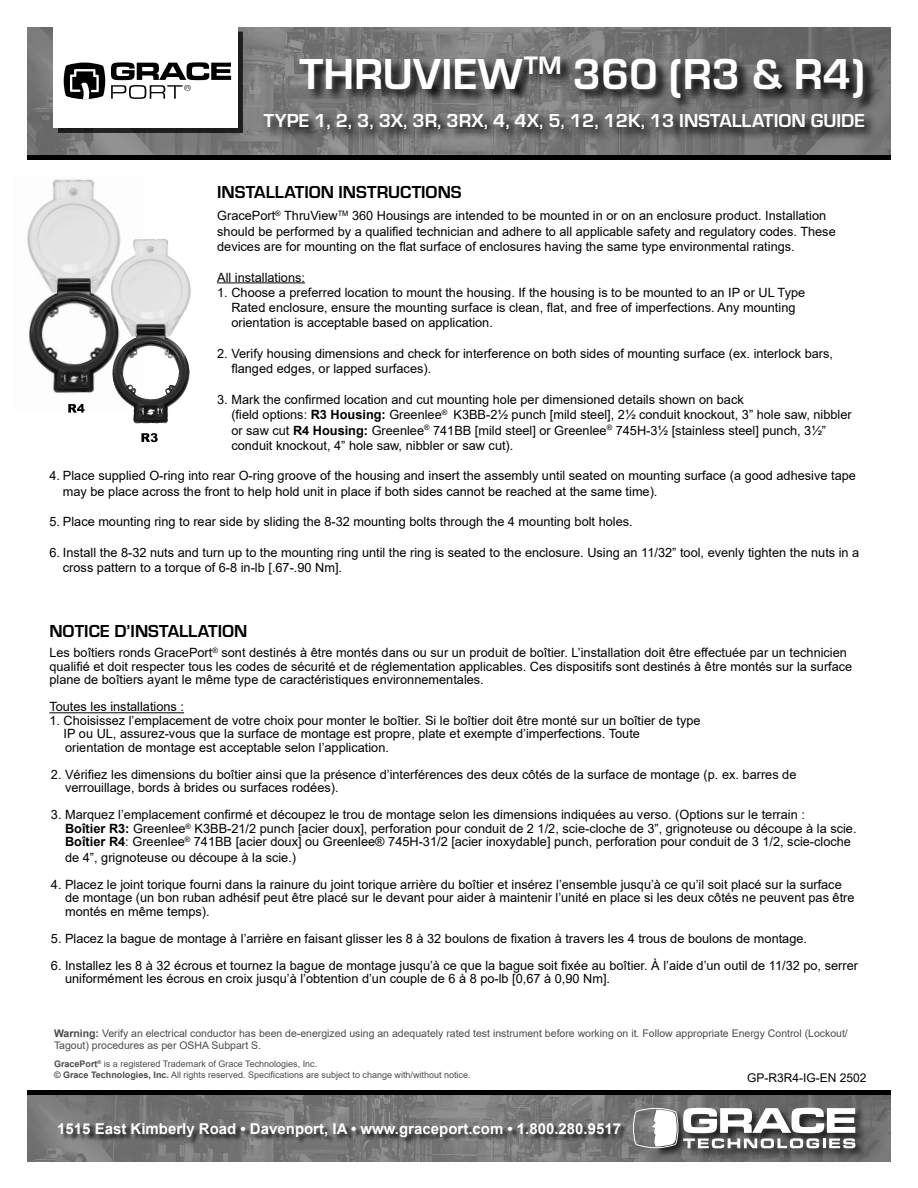
<style>
.page{position:relative;width:918px;height:1188px;background:#fff}
.page>*{position:absolute;margin:0;border:0;box-sizing:border-box;transform-origin:0 0}
.t1{font:700 45px "Eurostile";color:#fff}
.t2{font:700 19.5px "Eurostile";color:#fff}
.t3{font:700 18px "Eurostile";color:#000}
.t4{font:700 15px "Arial";color:#fff}
.t5{font:12.75px/15.3px "Arial";color:#000}
.t6{font:12px "Arial";color:#000}
.Text_for_table{font:10.5px/12.6px "Arial";color:#4b4b4b}
.Text_for_table-2{font:9px "Arial";color:#4b4b4b}
.s1{font-weight:700}
</style>
<div class="page">
<img style="left:27px;top:1094px;width:864px;height:67px">
<img style="left:27px;top:27px;width:864px;height:128px">
<div style="left:27px;top:155px;width:864px;height:5px;background:#000"></div>
<div style="left:58px;top:32px;width:184px;height:101px;background:#1d1d1d"></div>
<div style="left:53px;top:27px;width:185px;height:101px;background:#fff"></div>
<svg style="left:111px;top:62px;width:120px;height:37px"></svg>
<svg style="left:64px;top:63px;width:41px;height:36px"></svg>
<svg style="left:264px;top:56px;width:615px;height:87px;background:#616161"></svg>
<div style="left:632px;top:1107px;width:235px;height:53px;background:#000;opacity:.75"></div>
<svg style="left:633px;top:1108px;width:222px;height:40px"></svg>
<hr style="left:217px;top:282px;width:88px;height:1px;background:#000">
<hr style="left:49px;top:712px;width:135px;height:1px;background:#000">
<div style="left:59px;top:1124px;width:569px;height:21px;background:#000;opacity:.75"></div>
<hr style="left:27px;top:1090px;width:864px;height:4px;background:#000">
<img style="left:27px;top:179px;width:116px;height:230px">
<img style="left:127px;top:238px;width:31px;height:22px">
<svg style="left:141px;top:433px;width:17px;height:9px"></svg>
<svg style="left:68px;top:404px;width:16px;height:9px"></svg>
<p class="t1" style="left:300px;top:42px;width:567px">THRUVIEW<sup>TM</sup> 360 (R3 &amp; R4)</p>
<p class="t2" style="left:264px;top:107px;width:603px">TYPE 1, 2, 3, 3X, 3R, 3RX, 4, 4X, 5, 12, 12K, 13 INSTALLATION GUIDE</p>
<p class="t3" style="left:217px;top:179px;width:246px">INSTALLATION INSTRUCTIONS</p>
<p class="t5" style="left:217px;top:208px;width:620px">GracePort<sup>®</sup> ThruView<sup>TM</sup> 360 Housings are intended to be mounted in or on an enclosure product. Installation should be performed by a qualified technician and adhere to all applicable safety and regulatory codes. These devices are for mounting on the flat surface of enclosures having the same type environmental ratings.</p>
<p class="t5" style="left:217px;top:269px;width:89px">All installations:</p>
<p class="t5" style="left:217px;top:285px;width:590px">1. Choose a preferred location to mount the housing. If the housing is to be mounted to an IP or UL Type</p>
<p class="t5" style="left:231px;top:300px;width:566px">Rated enclosure, ensure the mounting surface is clean, flat, and free of imperfections. Any mounting</p>
<p class="t5" style="left:231px;top:315px;width:263px">orientation is acceptable based on application.</p>
<p class="t5" style="left:217px;top:346px;width:617px">2. Verify housing dimensions and check for interference on both sides of mounting surface (ex. interlock bars,</p>
<p class="t5" style="left:231px;top:361px;width:201px">flanged edges, or lapped surfaces).</p>
<p class="t5" style="left:217px;top:392px;width:528px">3. Mark the confirmed location and cut mounting hole per dimensioned details shown on back</p>
<p class="t5" style="left:231px;top:407px;width:622px">(field options: <span class="s1">R3 Housing:</span> Greenlee<sup>®</sup> K3BB-21/2 punch [mild steel], 21/2 conduit knockout, 3” hole saw, nibbler</p>
<p class="t5" style="left:231px;top:422px;width:596px">or saw cut <span class="s1">R4 Housing:</span> Greenlee<sup>®</sup> 741BB [mild steel] or Greenlee<sup>®</sup> 745H-31/2 [stainless steel] punch, 31/2”</p>
<p class="t5" style="left:231px;top:438px;width:284px">conduit knockout, 4” hole saw, nibbler or saw cut).</p>
<p class="t5" style="left:63px;top:468px;width:795px;text-indent:-14px">4. Place supplied O-ring into rear O-ring groove of the housing and insert the assembly until seated on mounting surface (a good adhesive tape may be place across the front to help hold unit in place if both sides cannot be reached at the same time).</p>
<p class="t5" style="left:49px;top:514px;width:585px">5. Place mounting ring to rear side by sliding the 8-32 mounting bolts through the 4 mounting bolt holes.</p>
<p class="t5" style="left:63px;top:545px;width:798px;text-indent:-14px">6. Install the 8-32 nuts and turn up to the mounting ring until the ring is seated to the enclosure. Using an 11/32” tool, evenly tighten the nuts in a cross pattern to a torque of 6-8 in-lb [.67-.90 Nm].</p>
<p class="t3" style="left:49px;top:618px;width:199px">NOTICE D’INSTALLATION</p>
<p class="t5" style="left:49px;top:646px;width:804px;line-height:13.5px">Les boîtiers ronds GracePort<sup>®</sup> sont destinés à être montés dans ou sur un produit de boîtier. L’installation doit être effectuée par un technicien qualifié et doit respecter tous les codes de sécurité et de réglementation applicables. Ces dispositifs sont destinés à être montés sur la surface plane de boîtiers ayant le même type de caractéristiques environnementales.</p>
<p class="t5" style="left:49px;top:699px;width:136px">Toutes les installations :</p>
<p class="t5" style="left:64px;top:714px;width:639px;line-height:13.5px;text-indent:-14px">1. Choisissez l’emplacement de votre choix pour monter le boîtier. Si le boîtier doit être monté sur un boîtier de type<br>IP ou UL, assurez-vous que la surface de montage est propre, plate et exempte d’imperfections. Toute orientation de montage est acceptable selon l’application.</p>
<p class="t5" style="left:51px;top:767px;width:747px">2. Vérifiez les dimensions du boîtier ainsi que la présence d’interférences des deux côtés de la surface de montage (p. ex. barres de</p>
<p class="t5" style="left:65px;top:780px;width:275px">verrouillage, bords à brides ou surfaces rodées).</p>
<p class="t5" style="left:51px;top:807px;width:755px">3. Marquez l’emplacement confirmé et découpez le trou de montage selon les dimensions indiquées au verso. (Options sur le terrain :</p>
<p class="t5" style="left:65px;top:821px;width:793px"><span class="s1">Boîtier R3:</span> Greenlee<sup>®</sup> K3BB-21/2 punch [acier doux], perforation pour conduit de 2 1/2, scie-cloche de 3”, grignoteuse ou découpe à la scie.</p>
<p class="t5" style="left:65px;top:834px;width:787px"><span class="s1">Boîtier R4</span>: Greenlee<sup>®</sup> 741BB [acier doux] ou Greenlee® 745H-31/2 [acier inoxydable] punch, perforation pour conduit de 3 1/2, scie-cloche</p>
<p class="t5" style="left:65px;top:850px;width:233px">de 4”, grignoteuse ou découpe à la scie.)</p>
<p class="t5" style="left:51px;top:877px;width:792px">4. Placez le joint torique fourni dans la rainure du joint torique arrière du boîtier et insérez l’ensemble jusqu’à ce qu’il soit placé sur la surface</p>
<p class="t5" style="left:65px;top:890px;width:791px">de montage (un bon ruban adhésif peut être placé sur le devant pour aider à maintenir l’unité en place si les deux côtés ne peuvent pas être</p>
<p class="t5" style="left:65px;top:904px;width:146px">montés en même temps).</p>
<p class="t5" style="left:51px;top:931px;width:758px">5. Placez la bague de montage à l’arrière en faisant glisser les 8 à 32 boulons de fixation à travers les 4 trous de boulons de montage.</p>
<p class="t5" style="left:51px;top:958px;width:809px">6. Installez les 8 à 32 écrous et tournez la bague de montage jusqu’à ce que la bague soit fixée au boîtier. À l’aide d’un outil de 11/32 po, serrer</p>
<p class="t5" style="left:65px;top:971px;width:546px">uniformément les écrous en croix jusqu’à l’obtention d’un couple de 6 à 8 po-lb [0,67 à 0,90 Nm].</p>
<p class="Text_for_table" style="left:54px;top:1027px;width:795px"><span class="s1">Warning:</span> Verify an electrical conductor has been de-energized using an adequately rated test instrument before working on it. Follow appropriate Energy Control (Lockout/<br>Tagout) procedures as per OSHA Subpart S.</p>
<p class="Text_for_table-2" style="left:54px;top:1058px;width:265px"><span class="s1">GracePort</span><sup>®</sup> is a registered Trademark of Grace Technologies, Inc.</p>
<p class="Text_for_table-2" style="left:54px;top:1068px;width:418px"><span class="s1">© Grace Technologies, Inc.</span> All rights reserved. Specifications are subject to change with/without notice.</p>
<p class="t6" style="left:747px;top:1070px;width:121px">GP-R3R4-IG-EN 2502</p>
<p class="t4" style="left:57px;top:1118px;width:566px">1515 East Kimberly Road • Davenport, IA • www.graceport.com • 1.800.280.9517</p>
</div>
